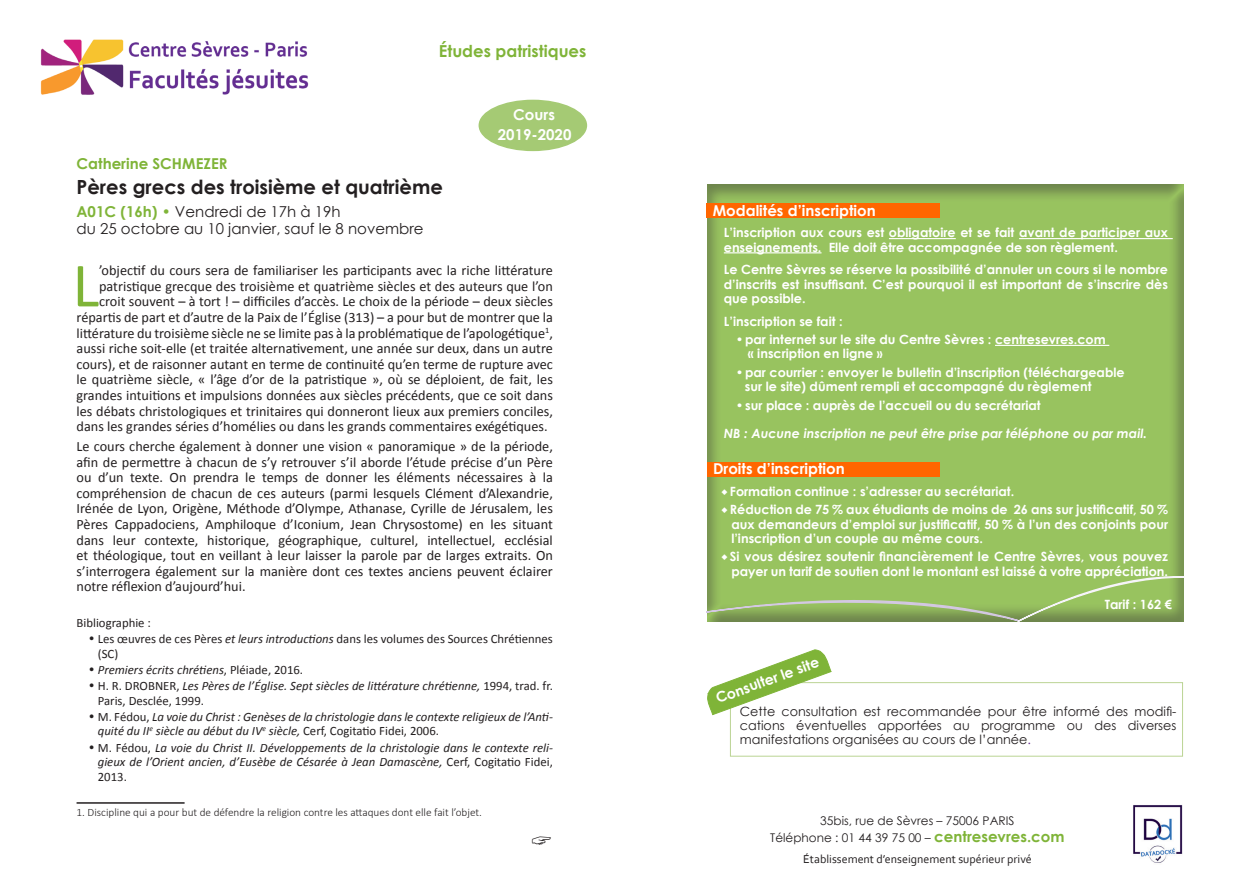
<style>
.page{position:relative;width:1259px;height:893px;background:#fff}
.page>*{position:absolute;margin:0;border:0;box-sizing:border-box;transform-origin:0 0}
.Labeur{font:63.45px "Calibri";color:#7fb438}
.Titre_cours{font:700 19.5px "Century Gothic";color:#231f20}
.t1{font:700 16.5px "Century Gothic";color:#7fb438}
.Titre_cours-2{font:15px "Century Gothic";color:#231f20}
.Corps_de_texte{font:700 15px/20px "Century Gothic";color:#fff;text-align:center}
.Nom_prof{font:700 15px "Century Gothic";color:#7fb438}
.Labeur-2{font:14.25px/15.6px "Calibri";color:#231f20;text-align:justify}
.Labeur-3{font:700 14.25px "Century Gothic";color:#fff}
.Labeur-4{font:700 12.75px/14.2px "Century Gothic";color:#fff}
.t2{font:italic 12.75px/14.2px "Calibri";color:#231f20}
.Corps_de_texte-2{font:700 12.75px/14.2px "Century Gothic";color:#fff;text-align:justify}
.Labeur-5{font:12.75px/14.2px "Century Gothic";color:#231f20;text-align:justify}
.Bibliographie{font:12.75px/14.2px "Calibri";color:#231f20}
.Labeur-6{font:italic 700 12.75px "Century Gothic";color:#fff}
.ECTS_et_Tarif{font:700 12.75px "Century Gothic";color:#fff}
.t3{font:12px "Century Gothic";color:#231f20}
.t4{font:12px "Corbel";color:#231f20}
.t5{font:300 11.25px "Calibri";color:#231f20}
.s1{font-weight:700;color:#7fb438}
.s2{font-style:italic}
.s3{font-style:normal}
.s4{color:#652d91}
.s5{font-weight:700;font-size:15px;color:#7fb438}
</style>
<div class="page">
<div style="left:730px;top:682px;width:453px;height:74px;border:1px solid #bbd494"></div>
<svg style="left:707px;top:649px;width:125px;height:66px"></svg>
<div style="left:696px;top:180px;width:489px;height:443px;background:#231f20;opacity:.5"></div>
<div style="left:707px;top:462px;width:233px;height:15px;background:#f60"></div>
<hr style="left:889px;top:238px;width:66px;height:1px;background:#fff">
<hr style="left:1019px;top:238px;width:153px;height:1px;background:#fff">
<hr style="left:724px;top:252px;width:97px;height:1px;background:#fff">
<hr style="left:995px;top:345px;width:114px;height:1px;background:#fff">
<div style="left:707px;top:203px;width:233px;height:15px;background:#f60"></div>
<svg style="left:704px;top:570px;width:481px;height:53px;background:#96ba66"></svg>
<hr style="left:77px;top:802px;width:108px;height:2px;background:#231f20">
<div style="left:479px;top:100px;width:107px;height:50px;background:#a5ca74;border-radius:50%"></div>
<div style="left:478px;top:100px;width:109px;height:51px;border:2px solid #7fb438;border-radius:50%"></div>
<img style="left:40px;top:39px;width:269px;height:56px">
<img style="left:1133px;top:805px;width:50px;height:58px">
<svg style="left:721px;top:489px;width:6px;height:6px"></svg>
<svg style="left:721px;top:508px;width:6px;height:5px"></svg>
<svg style="left:721px;top:555px;width:6px;height:5px"></svg>
<p class="t1" style="left:439px;top:38px;width:149px">Études patristiques</p>
<p class="Corps_de_texte" style="left:498px;top:104px;width:75px">Cours<br>2019-2020</p>
<p class="Nom_prof" style="left:77px;top:152px;width:152px">Catherine SCHMEZER</p>
<p class="Titre_cours" style="left:77px;top:172px;width:368px">Pères grecs des troisième et quatrième</p>
<p class="Titre_cours-2" style="left:77px;top:201px;width:266px"><span class="s1">A01C (16h) •</span> Vendredi de 17h à 19h</p>
<p class="Titre_cours-2" style="left:77px;top:218px;width:349px">du 25 octobre au 10 janvier, sauf le 8 novembre</p>
<p class="Labeur" style="left:72px;top:245px;width:28px">L</p>
<p class="Labeur-2" style="left:99px;top:263px;width:455px">’objectif du cours sera de familiariser les participants avec la riche littérature</p>
<p class="Labeur-2" style="left:99px;top:278px;width:455px">patristique grecque des troisième et quatrième siècles et des auteurs que l’on</p>
<p class="Labeur-2" style="left:99px;top:294px;width:455px">croit souvent – à tort ! – difficiles d’accès. Le choix de la période – deux siècles</p>
<p class="Labeur-2" style="left:77px;top:309px;width:478px">répartis de part et d’autre de la Paix de l’Église (313) – a pour but de montrer que la</p>
<p class="Labeur-2" style="left:77px;top:325px;width:478px">littérature du troisième siècle ne se limite pas à la problématique de l’apologétique<sup>1</sup>,</p>
<p class="Labeur-2" style="left:77px;top:341px;width:478px">aussi riche soit-elle (et traitée alternativement, une année sur deux, dans un autre</p>
<p class="Labeur-2" style="left:77px;top:356px;width:478px">cours), et de raisonner autant en terme de continuité qu’en terme de rupture avec</p>
<p class="Labeur-2" style="left:77px;top:372px;width:478px">le quatrième siècle, « l’âge d’or de la patristique », où se déploient, de fait, les</p>
<p class="Labeur-2" style="left:77px;top:387px;width:478px">grandes intuitions et impulsions données aux siècles précédents, que ce soit dans</p>
<p class="Labeur-2" style="left:77px;top:403px;width:478px">les débats christologiques et trinitaires qui donneront lieux aux premiers conciles,</p>
<p class="Labeur-2" style="left:77px;top:419px;width:473px">dans les grandes séries d’homélies ou dans les grands commentaires exégétiques.</p>
<p class="Labeur-2" style="left:77px;top:439px;width:478px">Le cours cherche également à donner une vision « panoramique » de la période, afin de permettre à chacun de s’y retrouver s’il aborde l’étude précise d’un Père ou d’un texte. On prendra le temps de donner les éléments nécessaires à la compréhension de chacun de ces auteurs (parmi lesquels Clément d’Alexandrie, Irénée de Lyon, Origène, Méthode d’Olympe, Athanase, Cyrille de Jérusalem, les Pères Cappadociens, Amphiloque d’Iconium, Jean Chrysostome) en les situant dans leur contexte, historique, géographique, culturel, intellectuel, ecclésial et théologique, tout en veillant à leur laisser la parole par de larges extraits. On s’interrogera également sur la manière dont ces textes anciens peuvent éclairer notre réflexion d’aujourd’hui.</p>
<p class="Bibliographie" style="left:77px;top:616px;width:76px">Bibliographie :</p>
<p class="Bibliographie" style="left:98px;top:632px;width:456px">Les œuvres de ces Pères <span class="s2">et leurs introductions</span> dans les volumes des Sources Chrétiennes (SC)</p>
<p class="t2" style="left:98px;top:662px;width:207px">Premiers écrits chrétiens<span class="s3">, Pléiade, 2016.</span></p>
<p class="t2" style="left:98px;top:678px;width:456px"><span class="s3">H. R. DROBNER,</span> Les Pères de l’Église. Sept siècles de littérature chrétienne, <span class="s3">1994, trad. fr.<br>Paris, Desclée, 1999.</span></p>
<p class="t2" style="left:98px;top:709px;width:456px"><span class="s3">M. Fédou,</span> La voie du Christ : Genèses de la christologie dans le contexte religieux de l’Anti&shy;quité du II<sup>e</sup> siècle au début du IV<sup>e</sup> siècle, <span class="s3">Cerf, Cogitatio Fidei, 2006.</span></p>
<p class="t2" style="left:98px;top:739px;width:456px;line-height:14.7px;text-align:justify"><span class="s3">M. Fédou,</span> La voie du Christ II. Développements de la christologie dans le contexte reli&shy;gieux de l’Orient ancien, d’Eusèbe de Césarée à Jean Damascène, <span class="s3">Cerf, Cogitatio Fidei, 2013.</span></p>
<p class="t5" style="left:77px;top:806px;width:407px">1. Discipline qui a pour but de défendre la religion contre les attaques dont elle fait l’objet.</p>
<p class="Corps_de_texte" style="left:713px;top:200px;width:164px">Modalités d’inscription</p>
<p class="Labeur-4" style="left:724px;top:225px;width:446px">L’inscription aux cours est obligatoire et se fait avant de participer aux enseignements. Elle doit être accompagnée de son règlement.</p>
<p class="Labeur-4" style="left:724px;top:262px;width:446px;text-align:justify">Le Centre Sèvres se réserve la possibilité d’annuler un cours si le nombre d’inscrits est insuffisant. C’est pourquoi il est important de s’inscrire dès que possible.</p>
<p class="Labeur-4" style="left:724px;top:313px;width:120px">L’inscription se fait :</p>
<p class="Labeur-4" style="left:736px;top:332px;width:371px">•par internet sur le site du Centre Sèvres : centresevres.com</p>
<p class="Labeur-4" style="left:748px;top:346px;width:136px">« inscription en ligne »</p>
<p class="Labeur-4" style="left:736px;top:365px;width:390px">•par courrier : envoyer le bulletin d’inscription (téléchargeable</p>
<p class="Labeur-4" style="left:745px;top:379px;width:348px">sur le site) dûment rempli et accompagné du règlement</p>
<p class="Labeur-4" style="left:736px;top:397px;width:306px">•sur place : auprès de l’accueil ou du secrétariat</p>
<p class="Labeur-6" style="left:724px;top:424px;width:425px">NB : Aucune inscription ne peut être prise par téléphone ou par mail.</p>
<p class="Corps_de_texte" style="left:713px;top:458px;width:133px">Droits d’inscription</p>
<p class="Corps_de_texte-2" style="left:730px;top:484px;width:286px">Formation continue : s’adresser au secrétariat.</p>
<p class="Corps_de_texte-2" style="left:730px;top:502px;width:440px">Réduction de 75 % aux étudiants de moins de 26 ans sur justificatif, 50 % aux demandeurs d’emploi sur justificatif, 50 % à l’un des conjoints pour l’inscription d’un couple au même cours.</p>
<p class="Corps_de_texte-2" style="left:730px;top:549px;width:440px">Si vous désirez soutenir financièrement le Centre Sèvres, vous pouvez payer un tarif de soutien dont le montant est laissé à votre appréciation.</p>
<p class="Labeur-3" style="left:713px;top:688px;width:110px;rotate:-20deg">Consulter le site</p>
<p class="ECTS_et_Tarif" style="left:1104px;top:594px;width:69px">Tarif : 162 €</p>
<p class="Labeur-5" style="left:740px;top:704px;width:438px">Cette consultation est recommandée pour être informé des modifi&shy;cations éventuelles apportées au programme ou des diverses manifestations organisées au cours de l’année<span class="s4">.</span></p>
<p class="t3" style="left:820px;top:813px;width:196px">35bis, rue de Sèvres – 75006 PARIS</p>
<p class="t3" style="left:770px;top:829px;width:296px">Téléphone : 01 44 39 75 00 – <span class="s5">centresevres.com</span></p>
<p class="t4" style="left:803px;top:852px;width:230px">Établissement d’enseignement supérieur privé</p>
</div>
